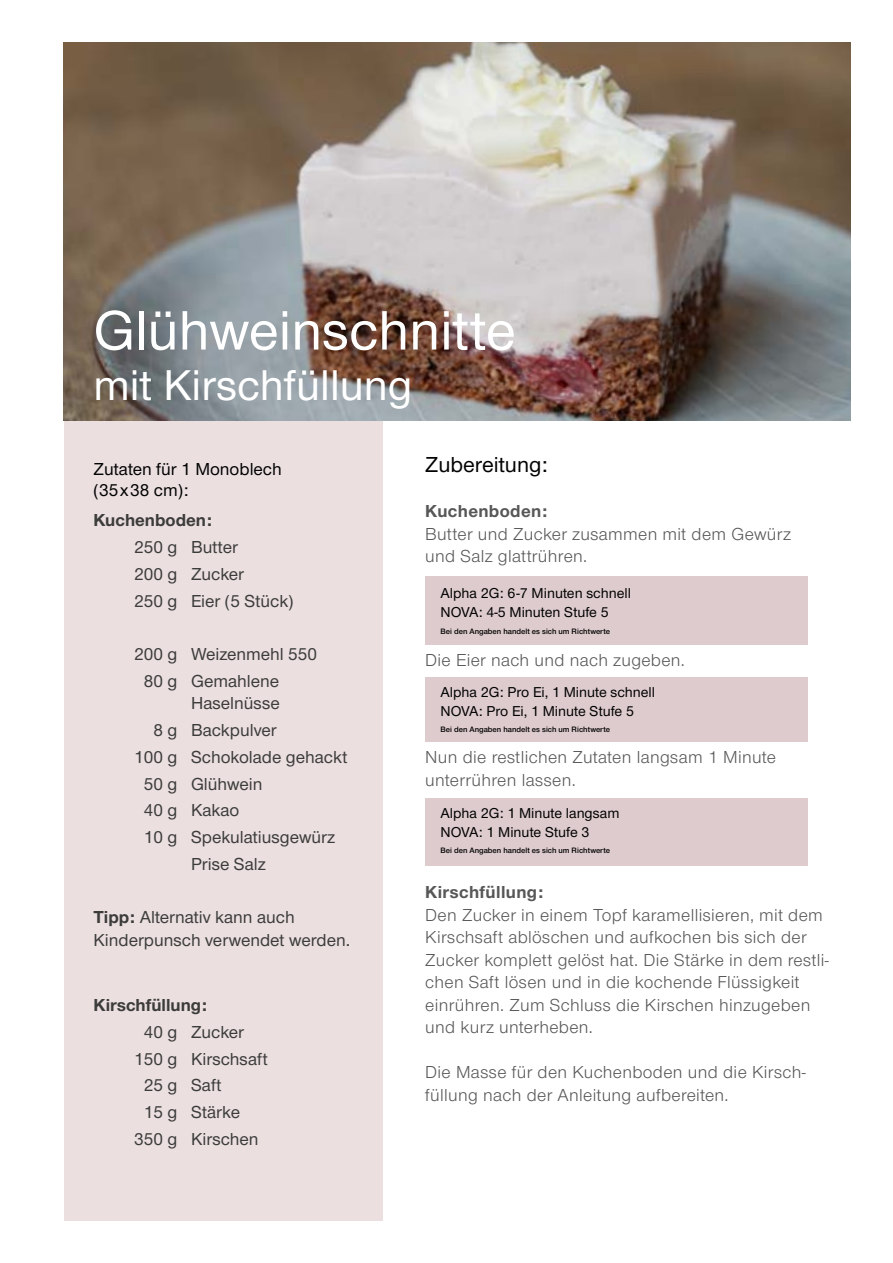
<style>
.page{position:relative;width:893px;height:1263px;background:#fff}
.page>*{position:absolute;margin:0;border:0;box-sizing:border-box;transform-origin:0 0}
.t1{font:500 57.6px "Nimbus San Nov";color:#fff}
.t2{font:500 44.7px "Nimbus San Nov";color:#fff}
.t3{font:500 22.5px "Nimbus San Nov";color:#020203}
.t4{font:18px/22.5px "Nimbus San Nov";letter-spacing:.02em;color:#575756}
.t5{font:500 18px/26.7px "Nimbus San Nov";color:#3c3c3b}
.t6{font:500 18px/21.6px "Nimbus San Nov";color:#020203}
.t7{font:700 18px "Nimbus San Nov";letter-spacing:.02em;color:#575756}
.t8{font:700 18px "Nimbus San Nov";color:#3c3c3b}
.t9{font:500 14.85px/18.9px "Nimbus San Nov";color:#000}
.t10{font:8.1px "Nimbus San Nov Sem Bol";color:#000}
.s1{font-weight:700}
</style>
<div class="page">
<div style="left:64px;top:421px;width:319px;height:799px;background:#ebdfe0"></div>
<img style="left:64px;top:43px;width:786px;height:378px">
<div style="left:425px;top:576px;width:383px;height:69px;background:#ddcbcd"></div>
<div style="left:425px;top:677px;width:383px;height:64px;background:#ddcbcd"></div>
<div style="left:425px;top:798px;width:383px;height:68px;background:#ddcbcd"></div>
<h1 class="t1" style="left:94px;top:297px;width:424px">Glühweinschnitte</h1>
<h2 class="t2" style="left:94px;top:359px;width:320px">mit Kirschfüllung</h2>
<p class="t6" style="left:94px;top:458px;width:190px">Zutaten für 1 Monoblech (35x38 cm):</p>
<p class="t8" style="left:94px;top:510px;width:120px">Kuchenboden:</p>
<p class="t5" style="left:134px;top:534px;width:161px">250 g Butter<br>200 g Zucker<br>250 g Eier (5 Stück)</p>
<p class="t5" style="left:144px;top:641px;width:175px;text-indent:-10px">200 g Weizenmehl 550<br>80 g Gemahlene</p>
<p class="t5" style="left:191px;top:690px;width:90px">Haselnüsse</p>
<p class="t5" style="left:154px;top:717px;width:125px">8 g Backpulver</p>
<p class="t5" style="left:134px;top:743px;width:215px">100 g Schokolade gehackt</p>
<p class="t5" style="left:144px;top:770px;width:120px">50 g Glühwein</p>
<p class="t5" style="left:144px;top:797px;width:97px">40 g Kakao</p>
<p class="t5" style="left:144px;top:824px;width:193px">10 g Spekulatiusgewürz</p>
<p class="t5" style="left:191px;top:850px;width:76px">Prise Salz</p>
<p class="t5" style="left:94px;top:906px;width:258px;line-height:22.5px"><span class="s1">Tipp:</span> Alternativ kann auch<br>Kinderpunsch verwendet werden.</p>
<p class="t8" style="left:94px;top:994px;width:115px">Kirschfüllung:</p>
<p class="t5" style="left:144px;top:1018px;width:102px">40 g Zucker</p>
<p class="t5" style="left:134px;top:1045px;width:135px">150 g Kirschsaft</p>
<p class="t5" style="left:144px;top:1072px;width:79px">25 g Saft</p>
<p class="t5" style="left:144px;top:1099px;width:98px">15 g Stärke</p>
<p class="t5" style="left:134px;top:1125px;width:126px">350 g Kirschen</p>
<p class="t3" style="left:425px;top:451px;width:124px">Zubereitung:</p>
<p class="t7" style="left:425px;top:500px;width:124px">Kuchenboden:</p>
<p class="t4" style="left:425px;top:523px;width:367px">Butter und Zucker zusammen mit dem Gewürz und Salz glattrühren.</p>
<p class="t9" style="left:441px;top:584px;width:192px">Alpha 2G: 6-7 Minuten schnell<br>NOVA: 4-5 Minuten Stufe 5</p>
<p class="t10" style="left:441px;top:626px;width:171px">Bei den Angaben handelt es sich um Richtwerte</p>
<p class="t4" style="left:425px;top:649px;width:261px">Die Eier nach und nach zugeben.</p>
<p class="t9" style="left:441px;top:683px;width:216px">Alpha 2G: Pro Ei, 1 Minute schnell<br>NOVA: Pro Ei, 1 Minute Stufe 5</p>
<p class="t10" style="left:441px;top:725px;width:171px">Bei den Angaben handelt es sich um Richtwerte</p>
<p class="t4" style="left:425px;top:746px;width:352px">Nun die restlichen Zutaten langsam 1 Minute unterrühren lassen.</p>
<p class="t9" style="left:441px;top:803px;width:180px">Alpha 2G: 1 Minute langsam<br>NOVA: 1 Minute Stufe 3</p>
<p class="t10" style="left:441px;top:846px;width:171px">Bei den Angaben handelt es sich um Richtwerte</p>
<p class="t7" style="left:425px;top:881px;width:120px">Kirschfüllung:</p>
<p class="t4" style="left:425px;top:904px;width:405px">Den Zucker in einem Topf karamellisieren, mit dem Kirschsaft ablöschen und aufkochen bis sich der Zucker komplett gelöst hat. Die Stärke in dem restli&shy;chen Saft lösen und in die kochende Flüssigkeit einrühren. Zum Schluss die Kirschen hinzugeben und kurz unterheben.</p>
<p class="t4" style="left:425px;top:1061px;width:382px">Die Masse für den Kuchenboden und die Kirsch&shy;füllung nach der Anleitung aufbereiten.</p>
</div>
